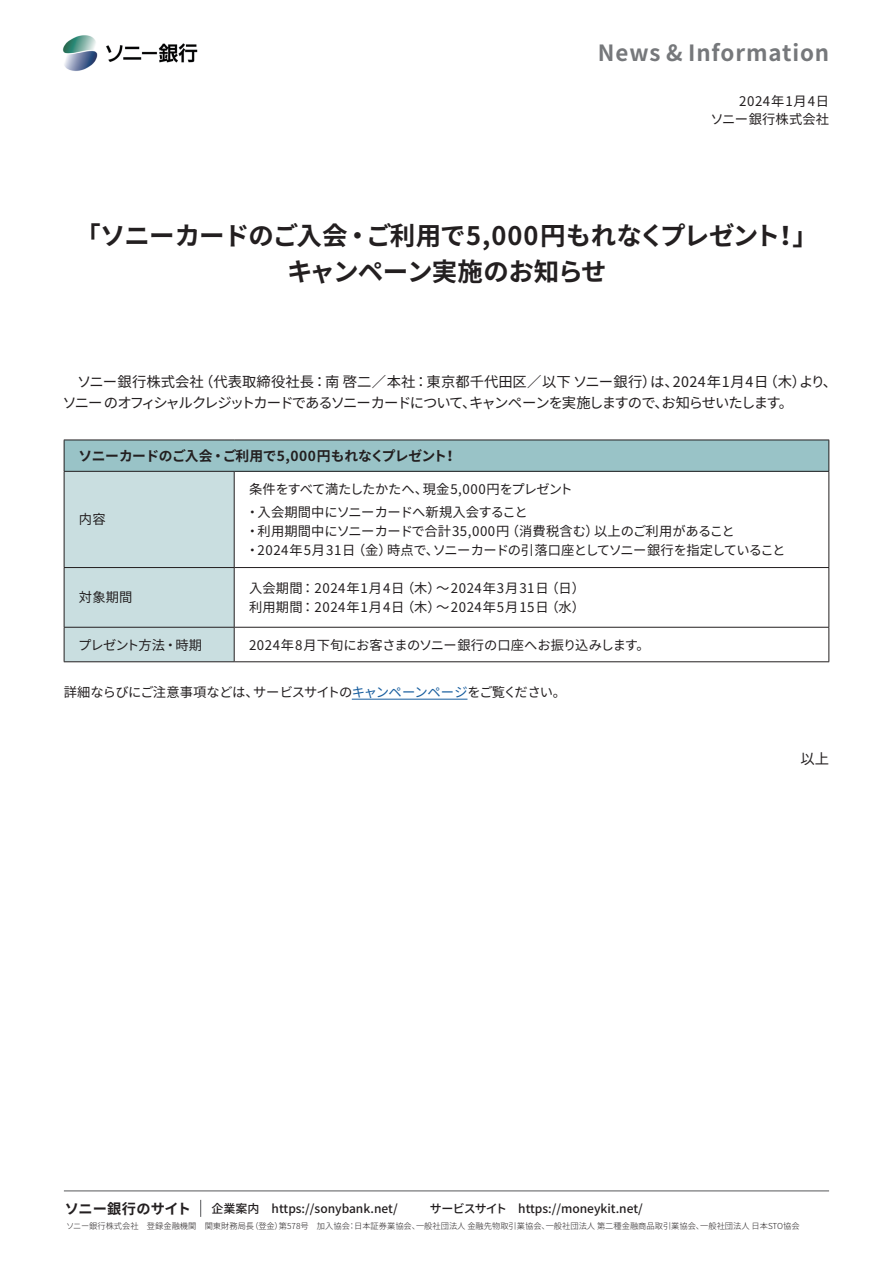
<style>
.page{position:relative;width:893px;height:1263px;background:#fff}
.page>*{position:absolute;margin:0;border:0;box-sizing:border-box;transform-origin:0 0}
.t1{font:700 25.5px/36.2px "Noto Sans CJ Kjp";letter-spacing:-.03em;color:#231f20}
.t2{font:700 25.5px "Noto Sans CJ Kjp";letter-spacing:-.01em;color:#231f20}
.t3{font:700 22.35px "Noto Sans CJ Kjp";letter-spacing:.04em;color:#76787b}
.t4{font:14.4px/21.3px "Noto Sans CJ Kjp";letter-spacing:-.065em;color:#231f20}
.t5{font:14.4px "Noto Sans CJ Kjp";color:#231f20}
.t6{font:700 14.25px "Noto Sans CJ Kjp";letter-spacing:.005em;color:#231f20}
.t7{font:700 13.8px "Noto Sans CJ Kjp";letter-spacing:-.01em;color:#231f20}
.t8{font:700 13.8px "Noto Sans CJ Kjp";letter-spacing:-.03em;color:#231f20}
.t9{font:13.35px "Noto Sans CJ Kjp";letter-spacing:.01em;color:#231f20}
.t10{font:13.35px/19.2px "Noto Sans CJ Kjp";letter-spacing:-.04em;color:#231f20}
.t11{font:13.35px/18px "Noto Sans CJ Kjp";letter-spacing:.04em;color:#231f20;text-align:right}
.t12{font:13.35px "Noto Sans CJ Kjp";letter-spacing:.06em;color:#231f20}
.t13{font:13.35px/23.4px "Noto Sans CJ Kjp";letter-spacing:-.03em;color:#231f20}
.t14{font:13.35px "Noto Sans CJ Kjp";letter-spacing:-.055em;color:#231f20}
.t15{font:13.35px "Noto Sans CJ Kjp";letter-spacing:-.02em;color:#231f20}
.t16{font:13.35px "Noto Sans CJ Kjp";letter-spacing:-.035em;color:#231f20}
.t17{font:13.35px "Noto Sans CJ Kjp";letter-spacing:-.07em;color:#231f20}
.t18{font:500 12px "Noto Sans CJ Kjp";color:#231f20}
.t19{font:300 8.25px "Noto Sans CJ Kjp";color:#231f20}
.s1{color:#175d9e}
</style>
<div class="page">
<img style="left:62px;top:35px;width:136px;height:36px">
<hr style="left:352px;top:699px;width:115px;height:1px;background:#175d9e">
<div style="left:64px;top:440px;width:765px;height:31px;background:#99c3c7"></div>
<div style="left:65px;top:472px;width:169px;height:189px;background:#c9dee0"></div>
<hr style="left:64px;top:440px;width:1px;height:31px;background:#231f20">
<hr style="left:828px;top:440px;width:1px;height:31px;background:#231f20">
<hr style="left:64px;top:472px;width:1px;height:95px;background:#231f20">
<hr style="left:234px;top:472px;width:1px;height:95px;background:#231f20">
<hr style="left:828px;top:472px;width:1px;height:95px;background:#231f20">
<hr style="left:64px;top:568px;width:1px;height:59px;background:#231f20">
<hr style="left:234px;top:568px;width:1px;height:59px;background:#231f20">
<hr style="left:828px;top:568px;width:1px;height:59px;background:#231f20">
<hr style="left:64px;top:627px;width:1px;height:34px;background:#231f20">
<hr style="left:234px;top:627px;width:1px;height:34px;background:#231f20">
<hr style="left:828px;top:627px;width:1px;height:34px;background:#231f20">
<hr style="left:64px;top:440px;width:170px;height:1px;background:#231f20">
<hr style="left:234px;top:440px;width:595px;height:1px;background:#231f20">
<hr style="left:64px;top:471px;width:170px;height:1px;background:#231f20">
<hr style="left:234px;top:471px;width:595px;height:1px;background:#231f20">
<hr style="left:64px;top:567px;width:170px;height:1px;background:#231f20">
<hr style="left:234px;top:567px;width:595px;height:1px;background:#231f20">
<hr style="left:64px;top:627px;width:170px;height:1px;background:#231f20">
<hr style="left:234px;top:627px;width:595px;height:1px;background:#231f20">
<hr style="left:64px;top:661px;width:170px;height:1px;background:#231f20">
<hr style="left:234px;top:661px;width:595px;height:1px;background:#231f20">
<hr style="left:64px;top:1191px;width:765px;height:1px;background:#57585a">
<svg style="left:200px;top:1200px;width:1px;height:17px"></svg>
<h2 class="t3" style="left:598px;top:40px;width:233px">News &amp; Information</h2>
<h3 class="t11" style="left:710px;top:93px;width:120px">2024年1月4日<br>ソニー銀行株式会社</h3>
<h1 class="t1" style="left:287px;top:218px;width:321px;text-indent:-212px">「ソニーカードのご入会・<br>キャンペーン実施のお知らせ</h1>
<h1 class="t2" style="left:366px;top:221px;width:416px">ご利用で5,000円もれなくプレゼント</h1>
<h1 class="t1" style="left:773px;top:218px;width:27px">!</h1>
<h1 class="t1" style="left:792px;top:218px;width:27px">「</h1>
<h3 class="t5" style="left:199px;top:373px;width:481px">（代表取締役社長：南啓二／本社：東京都千代田区／以下ソニー銀行は）、</h3>
<h3 class="t4" style="left:764px;top:371px;width:44px">（木）</h3>
<h3 class="t4" style="left:673px;top:371px;width:97px">2024年 1 月 日4</h3>
<h3 class="t4" style="left:63px;top:371px;width:732px">　ソニー銀行株式会社<br>ソニーのオフィシャルクレジットカードであるソニーカードについてキャンペーンを実施しますのでお知らせいたします。</h3>
<h3 class="t4" style="left:799px;top:371px;width:28px">より</h3>
<h3 class="t4" style="left:823px;top:371px;width:16px">、</h3>
<h3 class="t4" style="left:462px;top:392px;width:16px">、</h3>
<h3 class="t4" style="left:654px;top:392px;width:16px">、</h3>
<h3 class="t8" style="left:79px;top:448px;width:148px">ソニーカードのご入会・</h3>
<h3 class="t7" style="left:223px;top:448px;width:226px">ご利用で5,000円もれなくプレゼント</h3>
<h3 class="t8" style="left:443px;top:448px;width:15px">!</h3>
<h3 class="t9" style="left:79px;top:512px;width:28px">内容</h3>
<h3 class="t9" style="left:79px;top:590px;width:55px">対象期間</h3>
<h3 class="t17" style="left:78px;top:637px;width:125px">プレゼント方法・時期</h3>
<h3 class="t13" style="left:246px;top:477px;width:284px">条件をすべて満たしたかたへ、<br>・入会期間中にソニーカードへ新規入会すること</h3>
<h3 class="t9" style="left:423px;top:481px;width:152px">現金5,000円をプレゼント</h3>
<h3 class="t9" style="left:506px;top:524px;width:94px">（消費税含む）</h3>
<h3 class="t16" style="left:594px;top:524px;width:143px">以上のご利用があること</h3>
<h3 class="t10" style="left:433px;top:522px;width:355px;text-indent:-187px">・利用期間中にソニーカードで合計35,000円<br>ソニーカードの引落口座としてソニー銀行を指定していること</h3>
<h3 class="t9" style="left:352px;top:543px;width:41px">（金）</h3>
<h3 class="t12" style="left:246px;top:543px;width:111px">・2024年5月31日</h3>
<h3 class="t9" style="left:387px;top:543px;width:53px">時点で、</h3>
<h3 class="t11" style="left:249px;top:579px;width:157px">入会期間：2024年1月4日</h3>
<h3 class="t12" style="left:401px;top:580px;width:149px">（木）～2024年3月31日</h3>
<h3 class="t9" style="left:545px;top:580px;width:41px">（日(</h3>
<h3 class="t12" style="left:401px;top:600px;width:149px">（木）～2024年5月15日</h3>
<h3 class="t9" style="left:545px;top:600px;width:41px">（水(</h3>
<h3 class="t11" style="left:249px;top:598px;width:157px">利用期間：2024年1月4日</h3>
<h3 class="t9" style="left:249px;top:637px;width:402px">2024年8月下旬にお客さまのソニー銀行の口座へお振り込みします。</h3>
<h3 class="t15" style="left:64px;top:685px;width:197px">詳細ならびにご注意事項などは、</h3>
<h3 class="t14" style="left:253px;top:685px;width:315px">サービスサイトの<span class="s1">キャンペーンページ</span>をご覧ください。</h3>
<h3 class="t4" style="left:800px;top:748px;width:30px">以上</h3>
<h3 class="t6" style="left:65px;top:1200px;width:128px">ソニー銀行のサイト</h3>
<h3 class="t18" style="left:212px;top:1202px;width:188px">企業案内　https://sonybank.net/</h3>
<h3 class="t18" style="left:430px;top:1202px;width:215px">サービスサイト　https://moneykit.net/</h3>
<p class="t19" style="left:250px;top:1221px;width:101px">（登金第） 578号　加入協会</p>
<p class="t19" style="left:546px;top:1221px;width:160px">一般社団法人第二種金融商品取引業協会、</p>
<p class="t19" style="left:66px;top:1221px;width:190px">ソニー銀行株式会社　登録金融機関　関東財務局長</p>
<p class="t19" style="left:354px;top:1221px;width:67px">日本証券業協会、</p>
<p class="t19" style="left:416px;top:1221px;width:135px">一般社団法人金融先物取引業協会、</p>
<p class="t19" style="left:700px;top:1221px;width:101px">一般社団法人日本STO協会</p>
<p class="t19" style="left:348px;top:1221px;width:10px">：</p>
</div>
